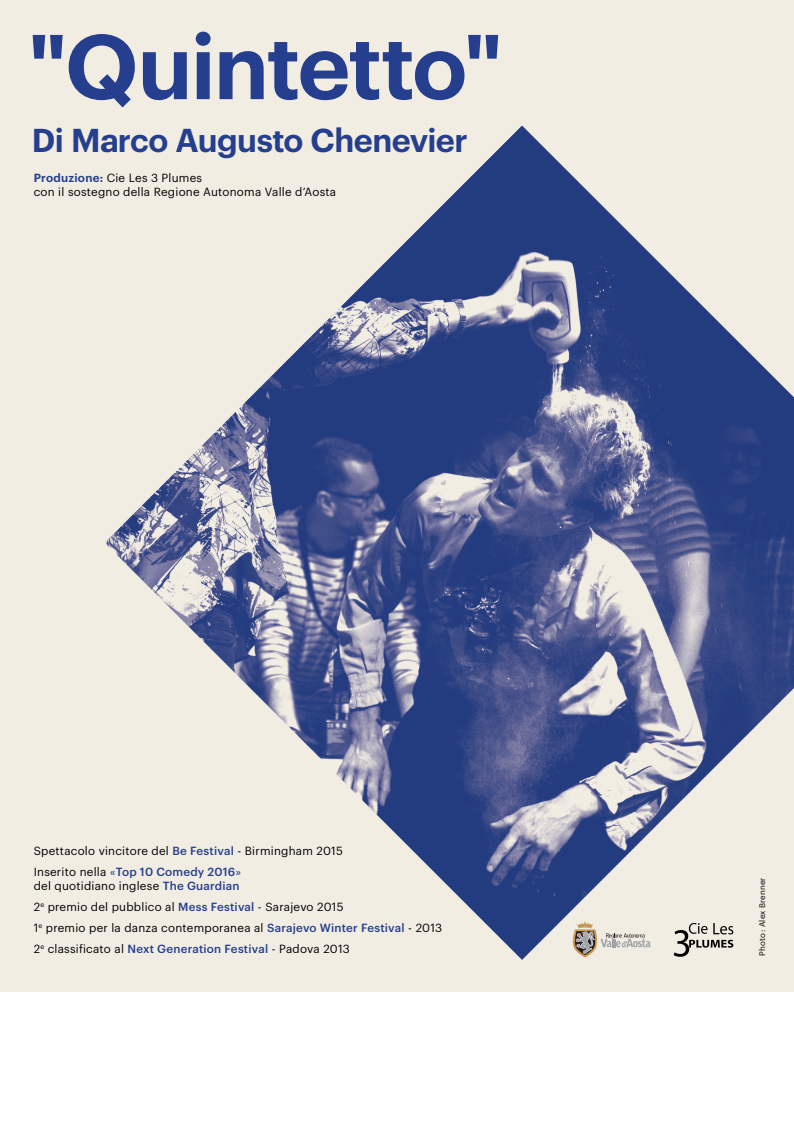
<style>
.page{position:relative;width:794px;height:1134px;background:#fff}
.page>*{position:absolute;margin:0;border:0;box-sizing:border-box;transform-origin:0 0}
.t1{font:600 89.8px "Graphik";letter-spacing:-.025em;color:#253f8e}
.t2{font:600 32.4px "Graphik";letter-spacing:-.015em;color:#253f8e}
.t3{font:11.6px/20.8px "Graphik";letter-spacing:.02em;color:#000001}
.t4{font:8px "Graphik";letter-spacing:.02em;color:#000001}
.s1{font-weight:600;color:#253f8e}
.s2{font-weight:500;color:#253f8e}
.s3{color:#253f8e}
</style>
<div class="page">
<div style="left:0;top:0;width:794px;height:991px;background:#f2ede3"></div>
<img style="left:105px;top:126px;width:689px;height:834px">
<h1 class="t1" style="left:28px;top:-2px;width:475px">"Quintetto"</h1>
<h2 class="t2" style="left:32px;top:115px;width:437px">Di Marco Augusto Chenevier</h2>
<p class="t3" style="left:34px;top:170px;width:304px;line-height:14px"><span class="s1">Produzione:</span> Cie Les 3 Plumes<br>con il sostegno della Regione Autonoma Valle d’Aosta</p>
<p class="t3" style="left:34px;top:840px;width:311px">Spettacolo vincitore del <span class="s2">Be Festival</span> - Birmingham 2015<br>Inserito nella <span class="s3">«</span><span class="s2">Top 10 Comedy 2016</span><span class="s3">»</span></p>
<p class="t3" style="left:34px;top:875px;width:410px">del quotidiano inglese <span class="s2">The Guardian<br></span>2<sup>e</sup> premio del pubblico al <span class="s2">Mess Festival</span> - Sarajevo 2015<br>1<sup>e</sup> premio per la danza contemporanea al <span class="s2">Sarajevo Winter Festival</span> - 2013<br>2<sup>e</sup> classificato al <span class="s2">Next Generation Festival</span> - Padova 2013</p>
<p class="t4" style="left:756px;top:956px;width:80px;rotate:-90deg">Photo : Alex Brenner</p>
</div>
